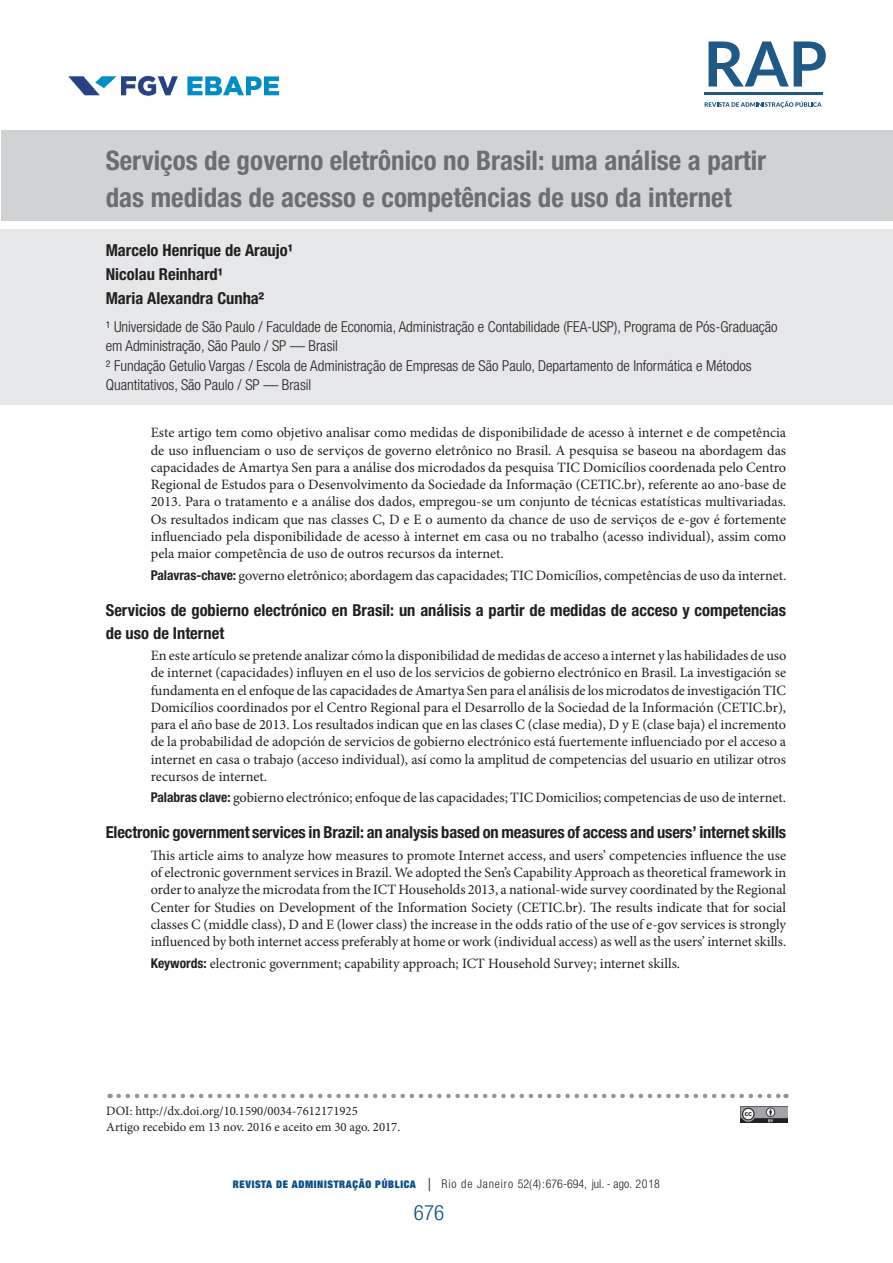
<style>
.page{position:relative;width:893px;height:1263px;background:#fff}
.page>*{position:absolute;margin:0;border:0;box-sizing:border-box;transform-origin:0 0}
.t1{font:700 condensed 27px/37.5px "Helvetica Neue LT Std";color:#6c6d70}
.t2{font:300 condensed 21px "Helvetica Neue LT Std";color:#0c4f89}
.t3{font:700 condensed 16.5px/23.7px "Helvetica Neue LT Std";color:#231f20}
.t4{font:300 condensed 15px/19.5px "Helvetica Neue LT Std";color:#231f20}
.t5{font:14.25px/17.2px "Minion Pro";color:#231f20;text-align:justify}
.t6{font:12.75px/16.5px "Minion Pro";color:#231f20}
.t7{font:300 condensed 12px "Helvetica Neue LT Std";letter-spacing:.07em;color:#231f20}
.s1{font-family:"Helvetica Neue LT Std";font-weight:700;font-stretch:condensed;font-size:13.5px}
.s2{font-family:"Helvetica Neue";font-weight:900;font-stretch:expanded;font-size:10.5px;color:#0c4f89}
.s3{font-size:18px}
</style>
<div class="page">
<img style="left:68px;top:75px;width:212px;height:21px">
<svg style="left:705px;top:101px;width:117px;height:7px"></svg>
<hr style="left:704px;top:93px;width:119px;height:2px;background:#205986">
<svg style="left:709px;top:41px;width:117px;height:46px"></svg>
<div style="left:1px;top:131px;width:891px;height:90px;background:#d1d2d4"></div>
<div style="left:0;top:230px;width:893px;height:175px;background:#e6e7e9"></div>
<img style="left:740px;top:1106px;width:47px;height:17px">
<svg style="left:119px;top:1094px;width:667px;height:4px"></svg>
<h1 class="t1" style="left:106px;top:141px;width:662px">Serviços de governo eletrônico no Brasil: uma análise a partir das medidas de acesso e competências de uso da internet</h1>
<p class="t3" style="left:106px;top:238px;width:189px">Marcelo Henrique de Araujo¹<br>Nicolau Reinhard¹<br>Maria Alexandra Cunha²</p>
<p class="t4" style="left:106px;top:317px;width:673px">¹ Universidade de São Paulo / Faculdade de Economia, Administração e Contabilidade (FEA-USP), Programa de Pós-Graduação em Administração, São Paulo / SP — Brasil<br>² Fundação Getulio Vargas / Escola de Administração de Empresas de São Paulo, Departamento de Informática e Métodos Quantitativos, São Paulo / SP — Brasil</p>
<p class="t5" style="left:151px;top:424px;width:637px">Este artigo tem como objetivo analisar como medidas de disponibilidade de acesso à internet e de competência de uso influenciam o uso de serviços de governo eletrônico no Brasil. A pesquisa se baseou na abordagem das capacidades de Amartya Sen para a análise dos microdados da pesquisa TIC Domicílios coordenada pelo Centro Regional de Estudos para o Desenvolvimento da Sociedade da Informação (CETIC.br), referente ao ano-base de 2013. Para o tratamento e a análise dos dados, empregou-se um conjunto de técnicas estatísticas multivariadas.<br>Os resultados indicam que nas classes C, D e E o aumento da chance de uso de serviços de e-gov é fortemente influenciado pela disponibilidade de acesso à internet em casa ou no trabalho (acesso individual), assim como pela maior competência de uso de outros recursos da internet.</p>
<p class="t5" style="left:151px;top:567px;width:637px"><span class="s1">Palavras-chave:</span> governo eletrônico; abordagem das capacidades; TIC Domicílios, competências de uso da internet.</p>
<p class="t3" style="left:106px;top:598px;width:682px;line-height:23.1px">Servicios de gobierno electrónico en Brasil: un análisis a partir de medidas de acceso y competencias de uso de Internet</p>
<p class="t5" style="left:151px;top:647px;width:637px">En este artículo se pretende analizar cómo la disponibilidad de medidas de acceso a internet y las habilidades de uso de internet (capacidades) influyen en el uso de los servicios de gobierno electrónico en Brasil. La investigación se fundamenta en el enfoque de las capacidades de Amartya Sen para el análisis de los microdatos de investigación TIC Domicílios coordinados por el Centro Regional para el Desarrollo de la Sociedad de la Información (CETIC.br), para el año base de 2013. Los resultados indican que en las clases C (clase media), D y E (clase baja) el incremento de la probabilidad de adopción de servicios de gobierno electrónico está fuertemente influenciado por el acceso a internet en casa o trabajo (acceso individual), así como la amplitud de competencias del usuario en utilizar otros recursos de internet.</p>
<p class="t5" style="left:151px;top:789px;width:637px"><span class="s1">Palabras clave:</span> gobierno electrónico; enfoque de las capacidades; TIC Domicilios; competencias de uso de internet.</p>
<p class="t3" style="left:106px;top:820px;width:682px">Electronic government services in Brazil: an analysis based on measures of access and users’ internet skills</p>
<p class="t5" style="left:151px;top:847px;width:637px">This article aims to analyze how measures to promote Internet access, and users’ competencies influence the use of electronic government services in Brazil. We adopted the Sen’s Capability Approach as theoretical framework in order to analyze the microdata from the ICT Households 2013, a national-wide survey coordinated by the Regional Center for Studies on Development of the Information Society (CETIC.br). The results indicate that for social classes C (middle class), D and E (lower class) the increase in the odds ratio of the use of e-gov services is strongly influenced by both internet access preferably at home or work (individual access) as well as the users’ internet skills.</p>
<p class="t5" style="left:151px;top:954px;width:531px"><span class="s1">Keywords:</span> electronic government; capability approach; ICT Household Survey; internet skills.</p>
<p class="t6" style="left:106px;top:1103px;width:296px">DOI: http://dx.doi.org/10.1590/0034-7612171925<br>Artigo recebido em 13 nov. 2016 e aceito em 30 ago. 2017.</p>
<p class="t7" style="left:233px;top:1176px;width:429px"><span class="s2">REVISTA DE ADMINISTRAÇÃO PÚBLICA</span> <span class="s3">|</span> Rio de Janeiro 52(4):676-694, jul. - ago. 2018</p>
<h2 class="t2" style="left:414px;top:1200px;width:32px">676</h2>
</div>
